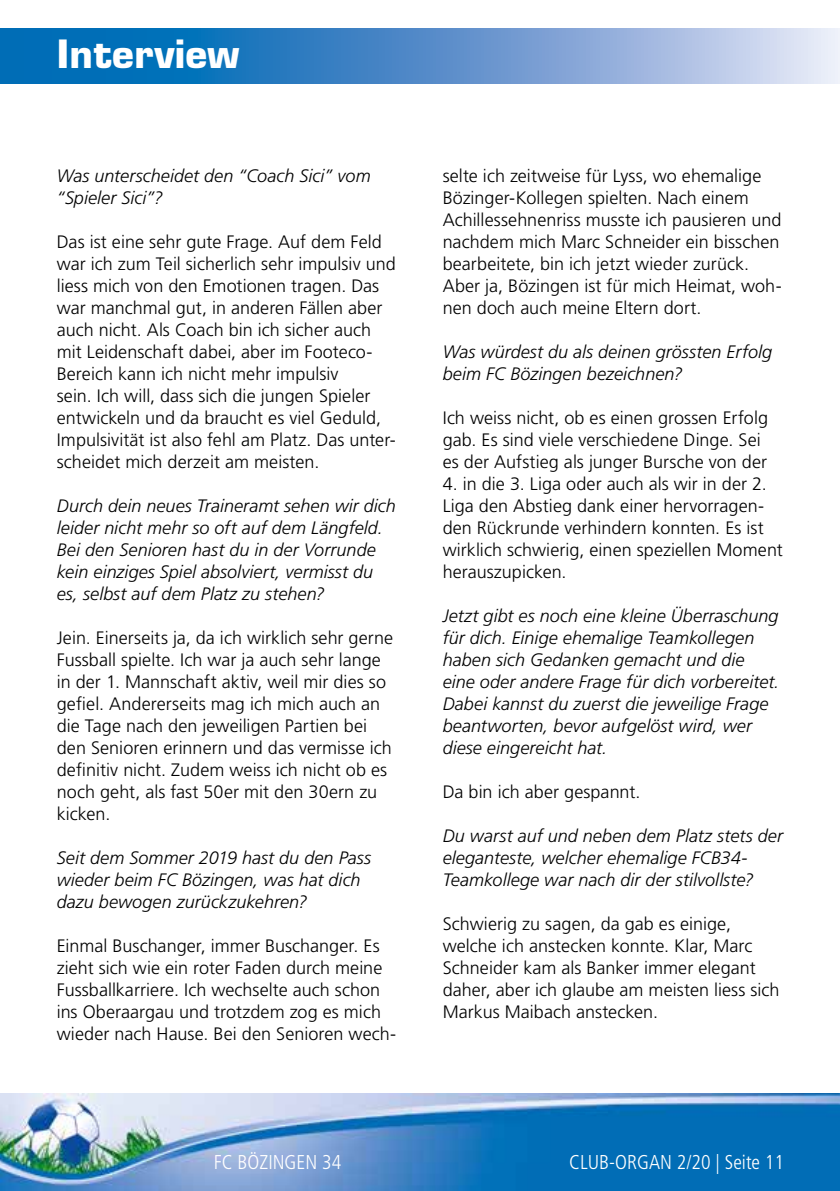
<style>
.page{position:relative;width:840px;height:1191px;background:#fff}
.page>*{position:absolute;margin:0;border:0;box-sizing:border-box;transform-origin:0 0}
.t1{font:700 38px "Eurostile LT Std";letter-spacing:.01em;color:#fff}
.t2{font:300 condensed 20px "Frutiger LT Std";color:#fff}
.t3{font:300 18px/22px "Frutiger LT Std";letter-spacing:.005em;color:#000}
.t4{font:italic 300 18px/22px "Frutiger LT Std";letter-spacing:.005em;color:#000}
</style>
<div class="page">
<img style="left:0;top:1093px;width:839px;height:98px">
<svg style="left:0;top:28px;width:839px;height:56px;background:#5a96cd"></svg>
<h1 class="t1" style="left:57px;top:31px;width:184px">Interview</h1>
<p class="t4" style="left:57px;top:165px;width:315px">Was unterscheidet den “Coach Sici” vom “Spieler Sici”?</p>
<p class="t3" style="left:57px;top:231px;width:340px">Das ist eine sehr gute Frage. Auf dem Feld war ich zum Teil sicherlich sehr impulsiv und liess mich von den Emotionen tragen. Das war manchmal gut, in anderen Fällen aber auch nicht. Als Coach bin ich sicher auch mit Leidenschaft dabei, aber im Footeco-Bereich kann ich nicht mehr impulsiv<br>sein. Ich will, dass sich die jungen Spieler entwickeln und da braucht es viel Geduld, Impulsivität ist also fehl am Platz. Das unter&shy;scheidet mich derzeit am meisten.</p>
<p class="t4" style="left:57px;top:495px;width:340px">Durch dein neues Traineramt sehen wir dich leider nicht mehr so oft auf dem Längfeld.<br>Bei den Senioren hast du in der Vorrunde kein einziges Spiel absolviert, vermisst du es, selbst auf dem Platz zu stehen?</p>
<p class="t3" style="left:57px;top:627px;width:338px">Jein. Einerseits ja, da ich wirklich sehr gerne Fussball spielte. Ich war ja auch sehr lange in der 1. Mannschaft aktiv, weil mir dies so gefiel. Andererseits mag ich mich auch an die Tage nach den jeweiligen Partien bei den Senioren erinnern und das vermisse ich definitiv nicht. Zudem weiss ich nicht ob es noch geht, als fast 50er mit den 30ern zu kicken.</p>
<p class="t4" style="left:57px;top:847px;width:316px">Seit dem Sommer 2019 hast du den Pass wieder beim FC Bözingen, was hat dich dazu bewogen zurückzukehren?</p>
<p class="t3" style="left:57px;top:935px;width:341px">Einmal Buschanger, immer Buschanger. Es zieht sich wie ein roter Faden durch meine Fussballkarriere. Ich wechselte auch schon ins Oberaargau und trotzdem zog es mich wieder nach Hause. Bei den Senioren wech-</p>
<p class="t3" style="left:442px;top:165px;width:340px">selte ich zeitweise für Lyss, wo ehemalige Bözinger-Kollegen spielten. Nach einem Achillessehnenriss musste ich pausieren und nachdem mich Marc Schneider ein bisschen bearbeitete, bin ich jetzt wieder zurück.<br>Aber ja, Bözingen ist für mich Heimat, woh&shy;nen doch auch meine Eltern dort.</p>
<p class="t4" style="left:442px;top:341px;width:331px">Was würdest du als deinen grössten Erfolg beim FC Bözingen bezeichnen?</p>
<p class="t3" style="left:442px;top:407px;width:327px">Ich weiss nicht, ob es einen grossen Erfolg gab. Es sind viele verschiedene Dinge. Sei es der Aufstieg als junger Bursche von der</p>
<p class="t3" style="left:442px;top:473px;width:341px">4. in die 3. Liga oder auch als wir in der 2.<br>Liga den Abstieg dank einer hervorragen&shy;den Rückrunde verhindern konnten. Es ist wirklich schwierig, einen speziellen Moment herauszupicken.</p>
<p class="t4" style="left:442px;top:605px;width:338px">Jetzt gibt es noch eine kleine Überraschung für dich. Einige ehemalige Teamkollegen haben sich Gedanken gemacht und die eine oder andere Frage für dich vorbereitet.<br>Dabei kannst du zuerst die jeweilige Frage beantworten, bevor aufgelöst wird, wer diese eingereicht hat.</p>
<p class="t3" style="left:442px;top:781px;width:199px">Da bin ich aber gespannt.</p>
<p class="t4" style="left:442px;top:825px;width:342px">Du warst auf und neben dem Platz stets der eleganteste, welcher ehemalige FCB34-<br>Teamkollege war nach dir der stilvollste?</p>
<p class="t3" style="left:442px;top:913px;width:338px">Schwierig zu sagen, da gab es einige, welche ich anstecken konnte. Klar, Marc Schneider kam als Banker immer elegant daher, aber ich glaube am meisten liess sich Markus Maibach anstecken.</p>
<p class="t2" style="left:214px;top:1150px;width:129px">FC BÖZINGEN 34</p>
<p class="t2" style="left:569px;top:1150px;width:216px">CLUB-ORGAN 2/20 | Seite 11</p>
</div>
